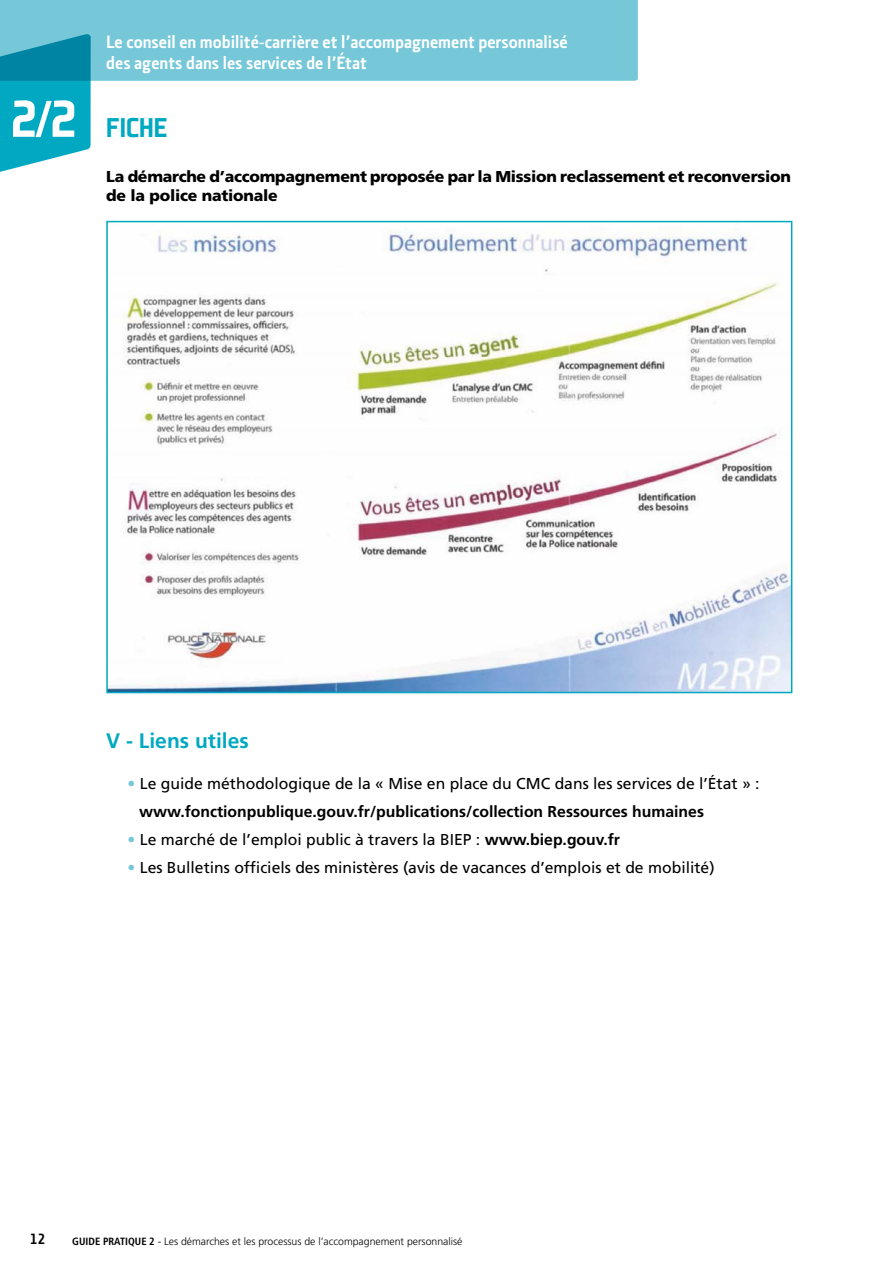
<style>
.page{position:relative;width:893px;height:1263px;background:#fff}
.page>*{position:absolute;margin:0;border:0;box-sizing:border-box;transform-origin:0 0}
.t1{font:900 57px "Plexes";color:#fff}
.t2{font:900 30px "Plexes";color:#00a9c1}
.t3{font:700 21px "Frutiger LT Std";color:#00a9c1}
.t4{font:700 18px/21px "Section";color:#fff}
.t5{font:700 15.75px/28px "Frutiger LT Std";color:#000}
.t6{font:15.75px "Frutiger LT Std";color:#000}
.t7{font:900 15.75px/18.9px "Frutiger LT Std";letter-spacing:-.015em;color:#000}
.t8{font:15px "Section Bold Caps";color:#000}
.t9{font:300 10.5px "Frutiger";color:#000}
.s1{font-weight:400;color:#76c8d9}
.s2{font-weight:400}
.s3{color:#76c8d9}
.s4{font-weight:700}
.s5{font-weight:700;font-stretch:condensed}
</style>
<div class="page">
<div style="left:0;top:0;width:638px;height:81px;background:#76c8d9"></div>
<svg style="left:0;top:34px;width:91px;height:138px;background:#1fa9c0"></svg>
<img style="left:109px;top:230px;width:680px;height:460px">
<div style="left:106px;top:221px;width:686px;height:472px;border:2px solid #00a9c1"></div>
<h1 class="t1" style="left:11px;top:88px;width:67px">2/2</h1>
<p class="t4" style="left:106px;top:31px;width:463px">Le conseil en mobilité-carrière et l’accompagnement personnalisé des agents dans les services de l’État</p>
<h2 class="t2" style="left:106px;top:111px;width:63px">FICHE</h2>
<p class="t7" style="left:106px;top:167px;width:686px">La démarche d’accompagnement proposée par la Mission reclassement et reconversion de la police nationale</p>
<h3 class="t3" style="left:106px;top:729px;width:144px">V - Liens utiles</h3>
<p class="t5" style="left:139px;top:770px;width:622px;text-indent:-12px"><span class="s1">•</span> <span class="s2">Le guide méthodologique de la « Mise en place du CMC dans les services de l’État » : </span>www.fonctionpublique.gouv.fr/publications/collection Ressources humaines</p>
<p class="t6" style="left:128px;top:830px;width:494px"><span class="s3">•</span> Le marché de l’emploi public à travers la BIEP : <span class="s4">www.biep.gouv.fr</span></p>
<p class="t6" style="left:128px;top:858px;width:589px"><span class="s3">•</span> Les Bulletins officiels des ministères (avis de vacances d’emplois et de mobilité)</p>
<p class="t8" style="left:30px;top:1229px;width:17px">12</p>
<p class="t9" style="left:72px;top:1235px;width:392px"><span class="s5">GUIDE PRATIQUE 2</span> - Les démarches et les processus de l’accompagnement personnalisé</p>
</div>
